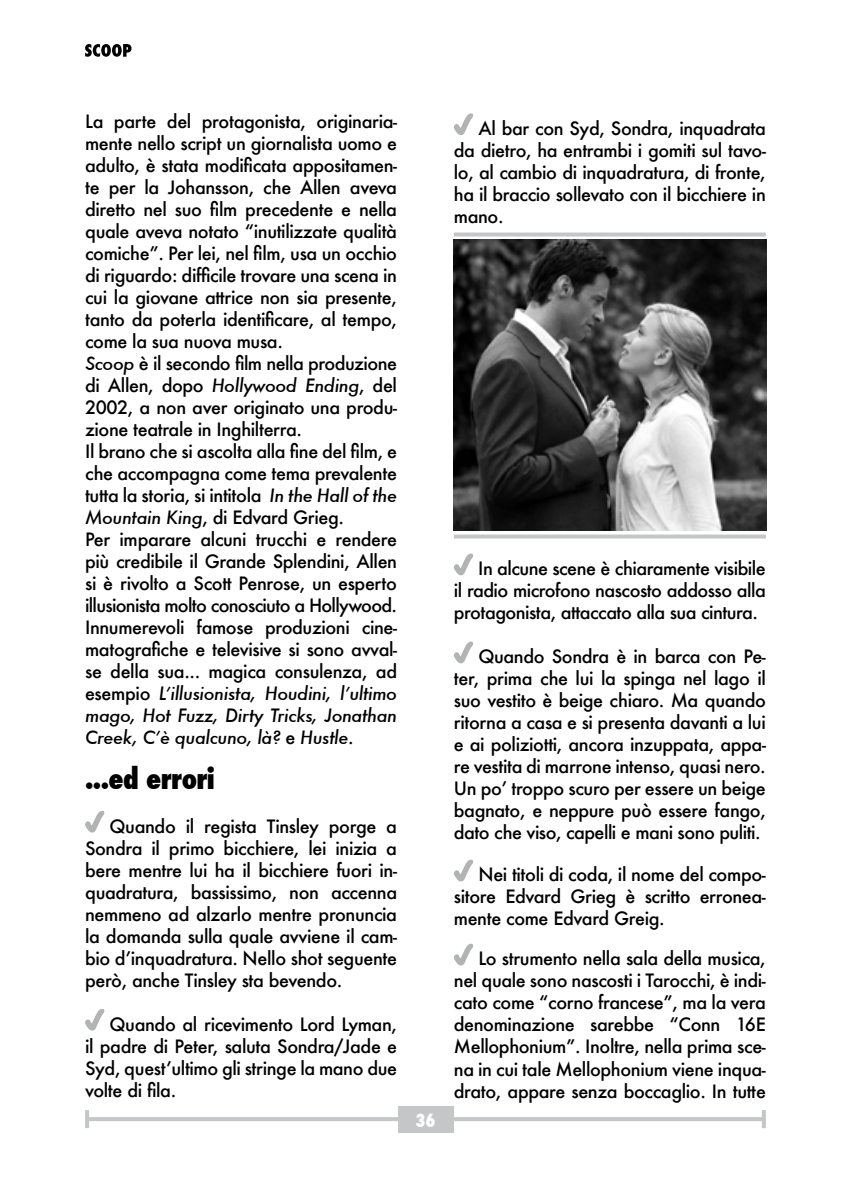
<style>
.page{position:relative;width:851px;height:1191px;background:#fff}
.page>*{position:absolute;margin:0;border:0;box-sizing:border-box;transform-origin:0 0}
.t1{font:800 condensed 28px "Futura";color:#000}
.t2{font:500 18px/22px "Futura";letter-spacing:-.02em;color:#000;text-align:justify}
.t3{font:800 condensed 17.8px "Futura";color:#fff;scale:.95 1}
.s1{font-style:italic}
</style>
<div class="page">
<hr style="left:87px;top:1117px;width:676px;height:4px;background:#c5c6c8">
<svg style="left:761px;top:1110px;width:4px;height:18px"></svg>
<hr style="left:85px;top:1110px;width:4px;height:18px;background:#c5c6c8">
<div style="left:398px;top:1106px;width:55px;height:26px;background:#c5c6c8"></div>
<svg style="left:85px;top:810px;width:20px;height:23px"></svg>
<svg style="left:85px;top:1009px;width:20px;height:22px"></svg>
<svg style="left:454px;top:113px;width:19px;height:22px"></svg>
<svg style="left:453px;top:553px;width:20px;height:23px"></svg>
<svg style="left:453px;top:641px;width:20px;height:23px"></svg>
<svg style="left:453px;top:859px;width:20px;height:23px"></svg>
<svg style="left:453px;top:943px;width:20px;height:23px"></svg>
<img style="left:454px;top:240px;width:312px;height:290px">
<svg style="left:454px;top:232px;width:311px;height:4px"></svg>
<svg style="left:454px;top:534px;width:311px;height:4px"></svg>
<svg style="left:85px;top:44px;width:46px;height:13px"></svg>
<p class="t2" style="left:85px;top:110px;width:313px;text-align:left">La parte del protagonista, originaria&shy;mente nello script un giornalista uomo e adulto, è stata modificata appositamen&shy;te per la Johansson, che Allen aveva diretto nel suo film precedente e nella quale aveva notato “inutilizzate qualità comiche”. Per lei, nel film, usa un occhio di riguardo: difficile trovare una scena in cui la giovane attrice non sia presente, tanto da poterla identificare, al tempo, come la sua nuova musa.<br><span class="s1">Scoop</span> è il secondo film nella produzione di Allen, dopo <span class="s1">Hollywood Ending</span>, del 2002, a non aver originato una produ&shy;zione teatrale in Inghilterra.<br>Il brano che si ascolta alla fine del film, e che accompagna come tema prevalente tutta la storia, si intitola <span class="s1">In the Hall of the Mountain King</span>, di Edvard Grieg.<br>Per imparare alcuni trucchi e rendere più credibile il Grande Splendini, Allen si è rivolto a Scott Penrose, un esperto illusionista molto conosciuto a Hollywood.<br>Innumerevoli famose produzioni cine&shy;matografiche e televisive si sono avval&shy;se della sua... magica consulenza, ad esempio <span class="s1">L’illusionista, Houdini, l’ultimo mago, Hot Fuzz, Dirty Tricks, Jonathan Creek, C’è qualcuno, là?</span> e <span class="s1">Hustle</span>.</p>
<h1 class="t1" style="left:85px;top:759px;width:131px">...ed errori</h1>
<p class="t2" style="left:85px;top:814px;width:313px;text-indent:24px">Quando il regista Tinsley porge a Sondra il primo bicchiere, lei inizia a bere mentre lui ha il bicchiere fuori in&shy;quadratura, bassissimo, non accenna nemmeno ad alzarlo mentre pronuncia la domanda sulla quale avviene il cam&shy;bio d’inquadratura. Nello shot seguente però, anche Tinsley sta bevendo.</p>
<p class="t2" style="left:85px;top:1012px;width:313px;text-indent:24px">Quando al ricevimento Lord Lyman, il padre di Peter, saluta Sondra/Jade e Syd, quest’ultimo gli stringe la mano due volte di fila.</p>
<p class="t3" style="left:415px;top:1108px;width:23px">36</p>
<p class="t2" style="left:454px;top:117px;width:313px;text-indent:24px">Al bar con Syd, Sondra, inquadrata da dietro, ha entrambi i gomiti sul tavo&shy;lo, al cambio di inquadratura, di fronte, ha il braccio sollevato con il bicchiere in mano.</p>
<p class="t2" style="left:454px;top:557px;width:313px;text-indent:24px">In alcune scene è chiaramente visibile il radio microfono nascosto addosso alla protagonista, attaccato alla sua cintura.</p>
<p class="t2" style="left:454px;top:645px;width:313px;text-indent:24px">Quando Sondra è in barca con Pe&shy;ter, prima che lui la spinga nel lago il suo vestito è beige chiaro. Ma quando ritorna a casa e si presenta davanti a lui e ai poliziotti, ancora inzuppata, appa&shy;re vestita di marrone intenso, quasi nero.<br>Un po’ troppo scuro per essere un beige bagnato, e neppure può essere fango, dato che viso, capelli e mani sono puliti.</p>
<p class="t2" style="left:454px;top:863px;width:313px;text-indent:24px">Nei titoli di coda, il nome del compo&shy;sitore Edvard Grieg è scritto erronea&shy;mente come Edvard Greig.</p>
<p class="t2" style="left:454px;top:947px;width:313px;text-indent:24px">Lo strumento nella sala della musica, nel quale sono nascosti i Tarocchi, è indi&shy;cato come “corno francese”, ma la vera denominazione sarebbe “Conn 16E Mellophonium”. Inoltre, nella prima sce&shy;na in cui tale Mellophonium viene inqua&shy;drato, appare senza boccaglio. In tutte</p>
</div>
